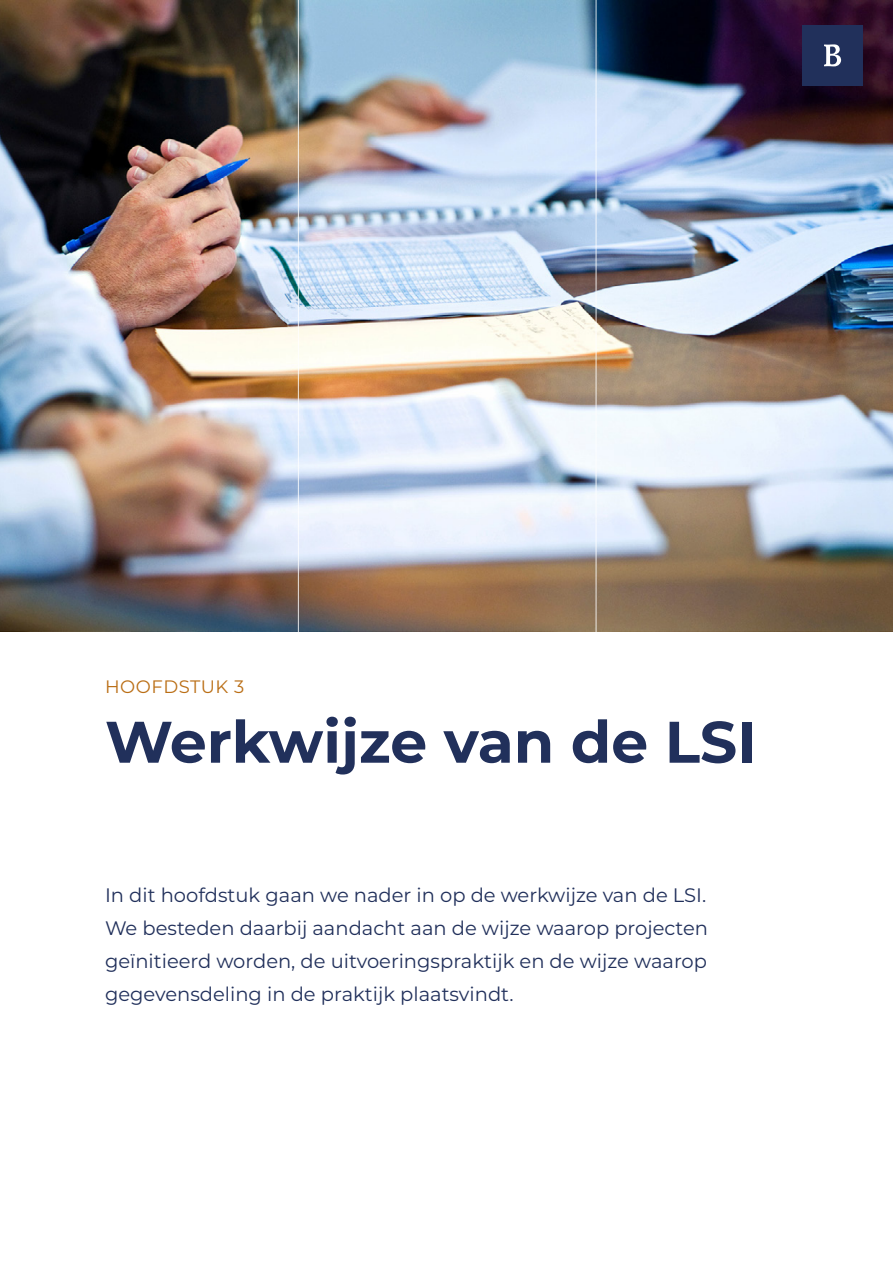
<style>
.page{position:relative;width:893px;height:1263px;background:#fff}
.page>*{position:absolute;margin:0;border:0;box-sizing:border-box;transform-origin:0 0}
.Heading{font:700 58.5px "Montserrat";color:#21305b}
.Inleiding{font:19.5px/33px "Montserrat";color:#21305b;text-align:justify}
.Hoofdstuknummer_labe{font:18px "Montserrat";letter-spacing:.03em;color:#ba6e15}
</style>
<div class="page">
<img style="left:0;top:0;width:893px;height:631px">
<hr style="left:298px;top:0;width:1px;height:639px;background:#fff">
<hr style="left:595px;top:0;width:2px;height:639px;background:#fff">
<div style="left:802px;top:25px;width:60px;height:60px;background:#21305b"></div>
<svg style="left:824px;top:44px;width:17px;height:22px"></svg>
<p class="Hoofdstuknummer_labe" style="left:105px;top:674px;width:141px">HOOFDSTUK 3</p>
<h1 class="Heading" style="left:105px;top:700px;width:653px">Werkwijze van de LSI</h1>
<p class="Inleiding" style="left:105px;top:878px;width:605px">In dit hoofdstuk gaan we nader in op de werkwijze van de LSI.<br>We besteden daarbij aandacht aan de wijze waarop projecten geïnitieerd worden, de uitvoeringspraktijk en de wijze waarop gegevensdeling in de praktijk plaatsvindt.</p>
</div>
